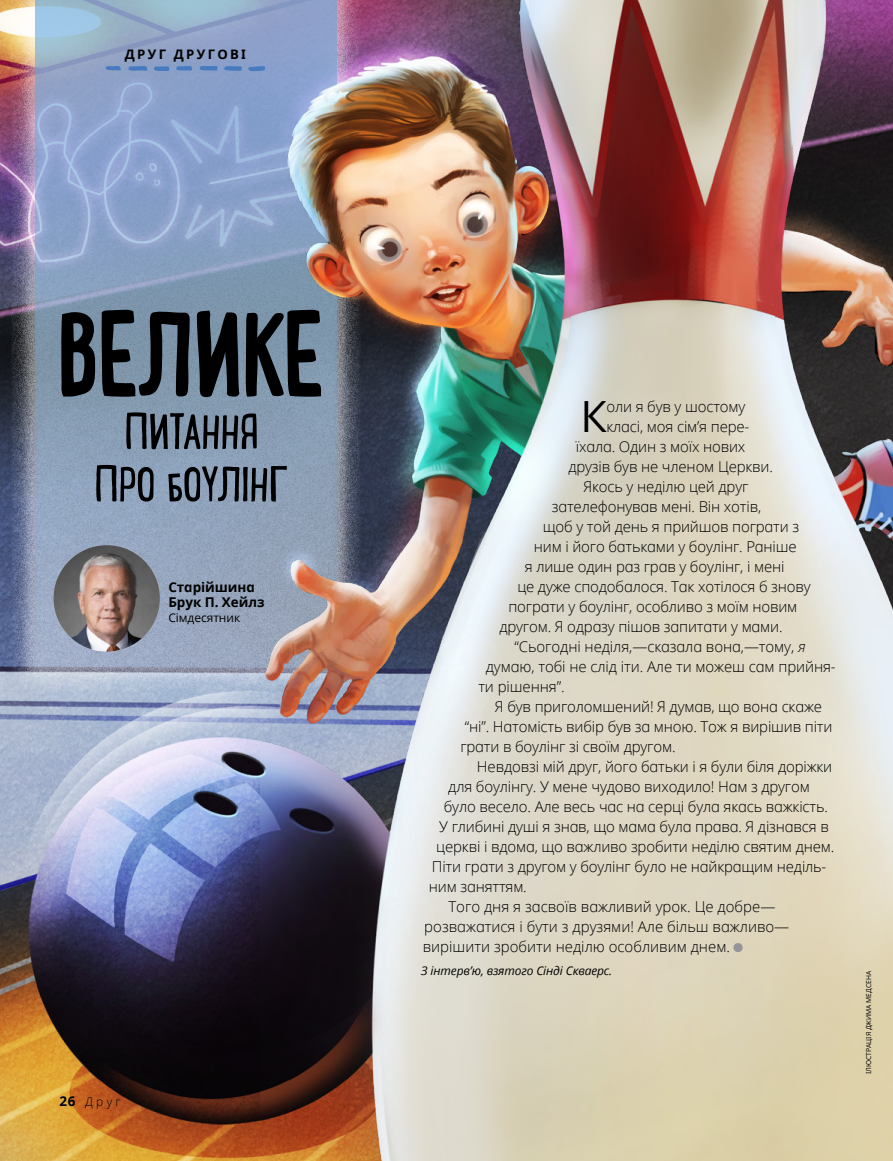
<style>
.page{position:relative;width:893px;height:1161px;background:#fff}
.page>*{position:absolute;margin:0;border:0;box-sizing:border-box;transform-origin:0 0}
.t1{font:700 127.5px "Lunch Box";letter-spacing:-.005em;color:#000;scale:.95 1}
.t2{font:52.5px/52.5px "Lunch Box";letter-spacing:.015em;color:#000;text-align:center}
.ARTCL_para_first{font:43.05px "Dots Solidlds Lat";color:#000}
.ARTCL_para{font:300 15px/20px "Dots Solidlds Lat";letter-spacing:-.01em;color:#000}
.ARTCL_para_first-2{font:300 15px "Dots Solidlds Lat";letter-spacing:-.01em;color:#000}
.t3{font:13.5px/15.8px "Dots Solid lds Lat Bold";letter-spacing:-.005em;color:#000}
.t4{font:13.2px "Dots Solid lds Lat Bold";letter-spacing:.18em;color:#000}
.ARTCL-EVT_para{font:italic 12px "Dots Solidlds Lat";letter-spacing:-.01em;color:#000}
.ARTCL-BY_para{font:12px "Dots Solidlds Lat";letter-spacing:-.005em;color:#000}
.t5{font:300 12px "Dots Solidlds Lat";color:#000}
.FIGimg-CRDT_para{font:6.75px "Dots Solidlds Lat";color:#000}
.s1{font-family:"Dots Solid lds Lat Bold";font-weight:400;font-size:13.5px}
.s2{font-style:italic}
.s3{font-family:"Ding P Ilds Dpi";font-weight:400;font-size:12.75px;color:#939598}
</style>
<div class="page">
<img style="left:0;top:0;width:261px;height:1161px">
<div style="left:10px;top:0;width:352px;height:693px;background:#fff;opacity:.72"></div>
<svg style="left:35px;top:0;width:226px;height:668px;background:#8da2c0"></svg>
<svg style="left:128px;top:66px;width:19px;height:5px"></svg>
<svg style="left:199px;top:66px;width:19px;height:5px"></svg>
<svg style="left:224px;top:66px;width:18px;height:5px"></svg>
<svg style="left:248px;top:66px;width:13px;height:5px"></svg>
<svg style="left:154px;top:66px;width:15px;height:5px"></svg>
<svg style="left:176px;top:66px;width:16px;height:5px"></svg>
<svg style="left:105px;top:66px;width:16px;height:4px"></svg>
<img style="left:261px;top:0;width:632px;height:1161px">
<img style="left:54px;top:545px;width:106px;height:106px;border-radius:53px">
<p class="t4" style="left:125px;top:44px;width:123px">ДРУГ ДРУГОВІ</p>
<p class="t1" style="left:59px;top:268px;width:281px">ВЕЛИКЕ</p>
<p class="t2" style="left:95px;top:403px;width:194px">ПИТАННЯ<br>ПРО БОУЛІНГ</p>
<p class="t3" style="left:168px;top:579px;width:98px">Старійшина<br>Брук П. Хейлз</p>
<p class="ARTCL-BY_para" style="left:168px;top:609px;width:73px">Сімдесятник</p>
<p class="t5" style="left:60px;top:1092px;width:63px"><span class="s1">26</span> Друг</p>
<p class="ARTCL_para_first" style="left:581px;top:385px;width:28px">К</p>
<p class="ARTCL_para_first-2" style="left:606px;top:395px;width:140px">оли я був у шостому</p>
<p class="ARTCL_para_first-2" style="left:606px;top:415px;width:144px">класі, моя сім’я пере-</p>
<p class="ARTCL_para_first-2" style="left:576px;top:435px;width:171px">їхала. Один з моїх нових</p>
<p class="ARTCL_para_first-2" style="left:568px;top:455px;width:206px">друзів був не членом Церкви.</p>
<p class="ARTCL_para" style="left:583px;top:476px;width:166px">Якось у неділю цей друг</p>
<p class="ARTCL_para" style="left:552px;top:496px;width:211px">зателефонував мені. Він хотів,</p>
<p class="ARTCL_para" style="left:543px;top:516px;width:258px">щоб у той день я прийшов пограти з</p>
<p class="ARTCL_para" style="left:534px;top:536px;width:264px">ним і його батьками у боулінг. Раніше</p>
<p class="ARTCL_para" style="left:525px;top:556px;width:261px">я лише один раз грав у боулінг, і мені</p>
<p class="ARTCL_para" style="left:517px;top:576px;width:295px">це дуже сподобалося. Так хотілося б знову</p>
<p class="ARTCL_para" style="left:508px;top:596px;width:291px">пограти у боулінг, особливо з моїм новим</p>
<p class="ARTCL_para" style="left:499px;top:616px;width:285px">другом. Я одразу пішов запитати у мами.</p>
<p class="ARTCL_para" style="left:514px;top:636px;width:293px">“Сьогодні неділя,—сказала вона,—тому, <span class="s2">я</span></p>
<p class="ARTCL_para" style="left:486px;top:656px;width:351px">думаю, тобі не слід іти. Але ти можеш сам прийня-</p>
<p class="ARTCL_para" style="left:478px;top:676px;width:88px">ти рішення”.</p>
<p class="ARTCL_para" style="left:495px;top:696px;width:329px">Я був приголомшений! Я думав, що вона скаже</p>
<p class="ARTCL_para" style="left:465px;top:716px;width:369px">“ні”. Натомість вибір був за мною. Тож я вирішив піти</p>
<p class="ARTCL_para" style="left:460px;top:736px;width:217px">грати в боулінг зі своїм другом.</p>
<p class="ARTCL_para" style="left:477px;top:756px;width:357px">Невдовзі мій друг, його батьки і я були біля доріжки</p>
<p class="ARTCL_para" style="left:448px;top:776px;width:363px">для боулінгу. У мене чудово виходило! Нам з другом</p>
<p class="ARTCL_para" style="left:444px;top:796px;width:386px">було весело. Але весь час на серці була якась важкість.</p>
<p class="ARTCL_para" style="left:439px;top:816px;width:391px">У глибині душі я знав, що мама була права. Я дізнався в</p>
<p class="ARTCL_para" style="left:436px;top:836px;width:400px">церкві і вдома, що важливо зробити неділю святим днем.</p>
<p class="ARTCL_para" style="left:432px;top:856px;width:396px">Піти грати з другом у боулінг було не найкращим неділь-</p>
<p class="ARTCL_para" style="left:429px;top:876px;width:100px">ним заняттям.</p>
<p class="ARTCL_para" style="left:423px;top:896px;width:368px;text-indent:26px">Того дня я засвоїв важливий урок. Це добре— розважатися і бути з друзями! Але більш важливо— вирішити зробити неділю особливим днем. <span class="s3">●</span></p>
<p class="ARTCL-EVT_para" style="left:421px;top:962px;width:192px">З інтерв’ю, взятого Сінді Скваерс.</p>
<p class="FIGimg-CRDT_para" style="left:864px;top:1074px;width:105px;rotate:-90deg">ІЛЮСТРАЦІЯ ДЖИМА МЕДСЕНА</p>
</div>
